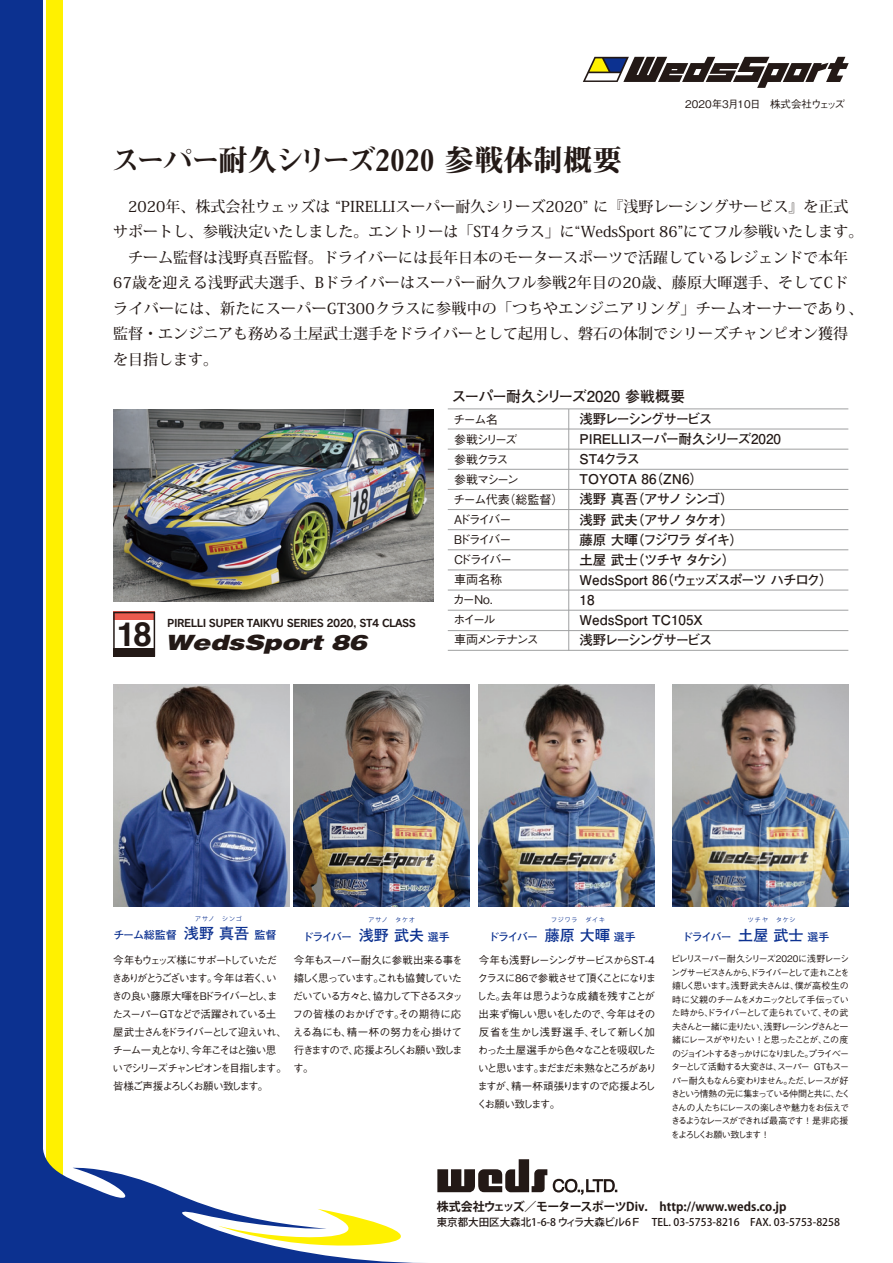
<style>
.page{position:relative;width:893px;height:1263px;background:#fff}
.page>*{position:absolute;margin:0;border:0;box-sizing:border-box;transform-origin:0 0}
.t1{font:29.7px "Midashi Min Pro MA31";letter-spacing:-.02em;color:#231916}
.t2{font:italic 900 21.6px "Helvetica";color:#231916;scale:1.29 1}
.t3{font:500 15px/25.5px "Koz Min Pr 6 N";color:#231916}
.t4{font:700 15px "Futo Go B101 Pro";letter-spacing:-.04em;color:#231916}
.t5{font:700 13.5px/20.1px "Futo Go B101 Pro";letter-spacing:-.06em;color:#231916}
.t6{font:500 12px/20.1px "Gothic BBB Pro";letter-spacing:-.14em;color:#231916}
.t7{font:700 12px "Koz Go Pro";color:#231916}
.t8{font:700 10.95px "Futo Go B101 Pro";letter-spacing:-.1em;color:#0c3190}
.t9{font:700 10.95px "Futo Go B101 Pro";letter-spacing:-.02em;color:#0c3190}
.t10{font:500 10.5px/18px "Gothic BBB Pr 6";letter-spacing:-.115em;color:#231916}
.t11{font:500 10.5px/18px "Gothic BBB Pr 6";letter-spacing:-.135em;color:#231916}
.t12{font:500 10.5px/18px "Gothic BBB Pr 6";letter-spacing:-.09em;color:#231916}
.t13{font:500 10.5px "Koz Go Pro";color:#231916}
.t14{font:500 10.5px "Gothic BBB Pro";color:#231916}
.t15{font:10.35px "Lexus Rodin Pro B";letter-spacing:-.045em;color:#231916}
.t16{font:500 9px/13.5px "Gothic BBB Pr 6";letter-spacing:-.125em;color:#231916}
.t17{font:6px "Koz Go Pro";letter-spacing:.14em;color:#0c3190}
.s1{font-size:15.15px}
</style>
<div class="page">
<div style="left:46px;top:0;width:17px;height:1263px;background:#fff100"></div>
<svg style="left:583px;top:57px;width:266px;height:31px"></svg>
<hr style="left:448px;top:408px;width:400px;height:1px;background:#9fa0a1">
<hr style="left:448px;top:429px;width:400px;height:1px;background:#9fa0a1">
<hr style="left:448px;top:449px;width:400px;height:1px;background:#9fa0a1">
<hr style="left:448px;top:469px;width:400px;height:1px;background:#9fa0a1">
<hr style="left:448px;top:489px;width:400px;height:1px;background:#9fa0a1">
<hr style="left:448px;top:509px;width:400px;height:1px;background:#9fa0a1">
<hr style="left:448px;top:529px;width:400px;height:1px;background:#9fa0a1">
<hr style="left:448px;top:549px;width:400px;height:1px;background:#9fa0a1">
<hr style="left:448px;top:569px;width:400px;height:1px;background:#9fa0a1">
<hr style="left:448px;top:590px;width:400px;height:1px;background:#9fa0a1">
<hr style="left:448px;top:610px;width:400px;height:1px;background:#9fa0a1">
<hr style="left:448px;top:630px;width:400px;height:1px;background:#9fa0a1">
<hr style="left:448px;top:650px;width:400px;height:1px;background:#9fa0a1">
<hr style="left:568px;top:409px;width:1px;height:242px;background:#9fa0a1">
<div style="left:0;top:0;width:43px;height:1263px;background:#0c3190"></div>
<svg style="left:43px;top:1159px;width:504px;height:104px"></svg>
<svg style="left:553px;top:1179px;width:64px;height:16px"></svg>
<img style="left:113px;top:410px;width:320px;height:191px">
<svg style="left:113px;top:612px;width:42px;height:44px"></svg>
<img style="left:672px;top:685px;width:176px;height:222px">
<img style="left:294px;top:685px;width:176px;height:222px">
<img style="left:113px;top:685px;width:176px;height:222px">
<img style="left:479px;top:685px;width:176px;height:222px">
<p class="t14" style="left:685px;top:96px;width:161px">2020年3月10日　株式会社ウェッズ</p>
<h1 class="t1" style="left:111px;top:137px;width:513px">スーパー耐久シリーズ2020 参戦体制概要</h1>
<p class="t3" style="left:113px;top:194px;width:752px;text-indent:15px">2020年、株式会社ウェッズは “PIRELLIスーパー耐久シリーズ2020” に『浅野レーシングサービス』を正式サポートし、参戦決定いたしました。エントリーは「ST4クラス」に“WedsSport 86”にてフル参戦いたします。　チーム監督は浅野真吾監督。ドライバーには長年日本のモータースポーツで活躍しているレジェンドで本年67歳を迎える浅野武夫選手、Bドライバーはスーパー耐久フル参戦2年目の20歳、藤原大暉選手、そしてCドライバーには、新たにスーパーGT300クラスに参戦中の「つちやエンジニアリング」チームオーナーであり、監督・エンジニアも務める土屋武士選手をドライバーとして起用し、磐石の体制でシリーズチャンピオン獲得を目指します。</p>
<p class="t15" style="left:167px;top:616px;width:250px">PIRELLI SUPER TAIKYU SERIES 2020, ST4 CLASS</p>
<h2 class="t2" style="left:117px;top:629px;width:201px"><sup>1</sup> <sup>8</sup> WedsSport86</h2>
<p class="t4" style="left:452px;top:384px;width:235px">スーパー耐久シリーズ2020 参戦概要</p>
<p class="t6" style="left:452px;top:408px;width:113px">チーム名<br>参戦シリーズ<br>参戦クラス<br>参戦マシーン<br>チーム代表（総監督）<br>Ａドライバー<br>Ｂドライバー<br>Cドライバー<br>車両名称　<br>カーＮｏ.<br>ホイール<br>車両メンテナンス</p>
<p class="t5" style="left:579px;top:407px;width:255px">浅野レーシングサービス<br>PIRELLIスーパー耐久シリーズ2020<br>ST4クラス<br>TOYOTA 86（ZN6）<br>浅野 真吾（アサノ シンゴ）<br>浅野 武夫（アサノ タケオ）<br>藤原 大暉（フジワラ ダイキ）　<br>土屋 武士（ツチヤ タケシ）　<br>WedsSport 86（ウェッズスポーツ ハチロク）<br>18<br>WedsSport TC105X<br>浅野レーシングサービス</p>
<p class="t17" style="left:195px;top:915px;width:48px">アサノ　シンゴ</p>
<p class="t17" style="left:368px;top:916px;width:48px">アサノ　タケオ</p>
<p class="t17" style="left:551px;top:916px;width:55px">フジワラ　ダイキ</p>
<p class="t17" style="left:748px;top:916px;width:49px">ツチヤ　タケシ</p>
<p class="t9" style="left:113px;top:926px;width:164px">チーム総監督 <span class="s1">浅野 真吾</span> 監督</p>
<p class="t8" style="left:303px;top:928px;width:148px">ドライバー <span class="s1">浅野 武夫</span> 選手</p>
<p class="t11" style="left:112px;top:950px;width:176px">今年もウェッズ様にサポートしていただきありがとうございます。今年は若く、いきの良い藤原大暉をBドライバーとし、またスーパーGTなどで活躍されている土屋武士さんをドライバーとして迎えいれ、チーム一丸となり、今年こそはと強い思いでシリーズチャンピオンを目指します。皆様ご声援よろしくお願い致します。</p>
<p class="t12" style="left:292px;top:950px;width:172px">今年もスーパー耐久に参戦出来る事を嬉しく思っています。これも協賛していただいている方々と、協力して下さるスタッフの皆様のおかげです。その期待に応える為にも、精一杯の努力を心掛けて行きますので、応援よろしくお願い致します。</p>
<p class="t8" style="left:489px;top:928px;width:148px">ドライバー <span class="s1">藤原 大暉</span> 選手</p>
<p class="t10" style="left:476px;top:950px;width:182px">今年も浅野レーシングサービスからST-4クラスに86で参戦させて頂くことになりました。去年は思うような成績を残すことが出来ず悔しい思いをしたので、今年はその反省を生かし浅野選手、そして新しく加わった土屋選手から色々なことを吸収したいと思います。まだまだ未熟なところがありますが、精一杯頑張りますので応援よろしくお願い致します。</p>
<p class="t8" style="left:682px;top:928px;width:148px">ドライバー <span class="s1">土屋 武士</span> 選手</p>
<p class="t16" style="left:671px;top:952px;width:181px">ピレリスーパー耐久シリーズ2020に浅野レーシングサービスさんから、ドライバーとして走れことを嬉しく思います。浅野武夫さんは、僕が高校生の時に父親のチームをメカニックとして手伝っていた時から、ドライバーとして走られていて、その武夫さんと一緒に走りたい、浅野レーシングさんと一緒にレースがやりたい！と思ったことが、この度のジョイントするきっかけになりました。プライベータ－として活動する大変さは、スーパー GTもスーパー耐久もなんら変わりません。ただ、レースが好きという情熱の元に集まっている仲間と共に、たくさんの人たちにレースの楽しさや魅力をお伝えできるようなレースができれば最高です！是非応援をよろしくお願い致します！</p>
<p class="t7" style="left:437px;top:1199px;width:351px">株式会社ウェッズ／モータースポーツDiv.　http://www.weds.co.jp</p>
<p class="t13" style="left:437px;top:1216px;width:405px">東京都大田区大森北1-6-8 ウィラ大森ビル6Ｆ　TEL. 03-5753-8216　FAX. 03-5753-8258</p>
</div>
